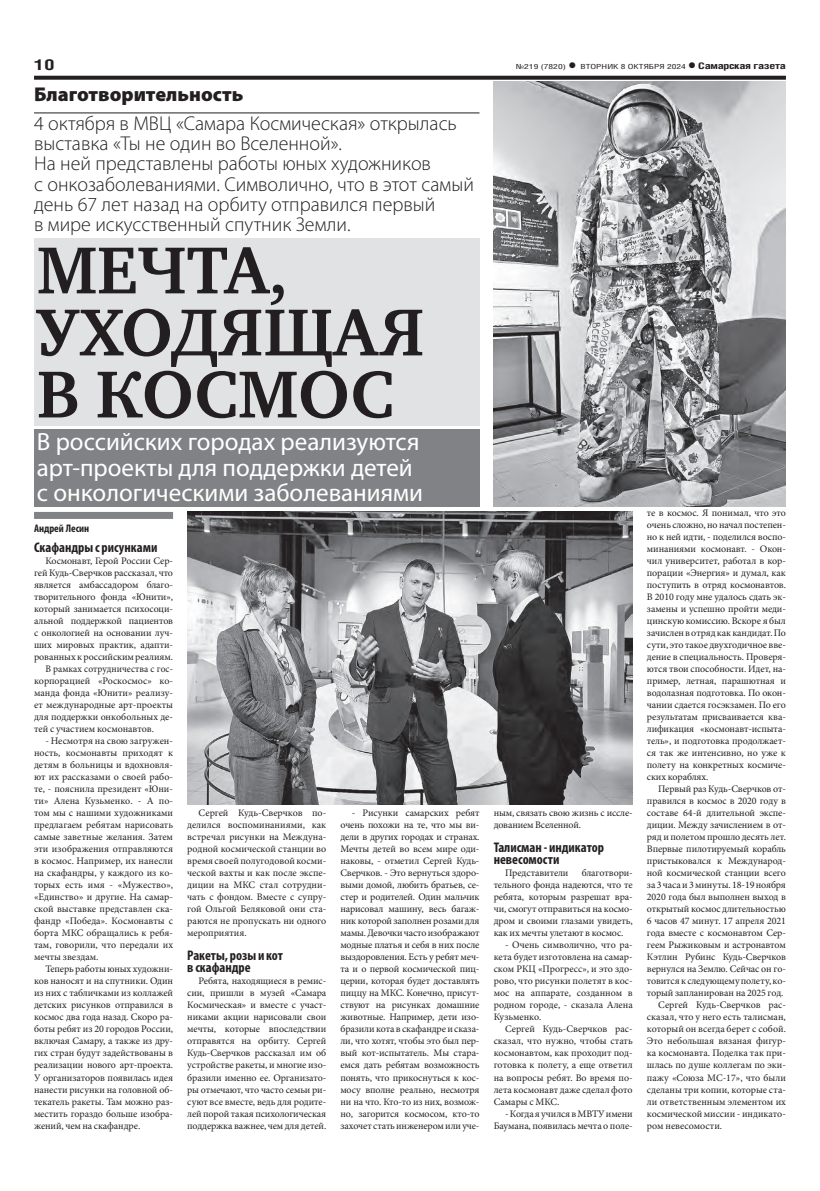
<style>
.page{position:relative;width:820px;height:1191px;background:#fff}
.page>*{position:absolute;margin:0;border:0;box-sizing:border-box;transform-origin:0 0}
.ЗАГОЛОВОК{font:700 68px "Charter C";color:#231f20}
.ПОДЗАГОЛОВОК{font:25px/25px "Myriad Pro";color:#fff}
.ПОДЗАГОЛОВОК-2{font:300 20px/20px "Myriad Pro";color:#231f20}
.КОЛОНТИТУЛ{font:900 20px "Myriad Pro";color:#231f20}
.t1{font:700 15px "Helios Cond";color:#231f20;scale:1.4 1}
.ЗАГ_в_ТЕКСТЕ{font:700 condensed 14px/12px "Myriad Pro";color:#231f20}
.АВТОР_чб{font:700 condensed 11px "Myriad Pro";color:#231f20}
.ОСНОВНОЙ{font:10px/12px "Minion Pro";letter-spacing:-.005em;color:#231f20;text-align:justify}
.ОСНОВНОЙ-2{font:10px/12px "Minion Pro";letter-spacing:-.005em;color:#231f20;text-align:justify;scale:.95 1}
.t2{font:700 9px "Helios Cond";letter-spacing:-.02em;color:#231f20;scale:1.4 1}
.t3{font:7px "Helios Cond";color:#231f20;scale:1.4 1}
.s1{font-weight:700;font-size:16px}
.s2{font-size:16px}
</style>
<div class="page">
<svg style="left:34px;top:76px;width:751px;height:4px;fill:#231f20"></svg>
<div style="left:34px;top:512px;width:139px;height:7px;background:#808285"></div>
<hr style="left:34px;top:112px;width:445px;height:1px;background:#231f20">
<div style="left:34px;top:238px;width:445px;height:188px;background:#e1e2e4"></div>
<div style="left:34px;top:429px;width:445px;height:78px;background:#808285"></div>
<img style="left:187px;top:512px;width:445px;height:292px">
<img style="left:493px;top:82px;width:292px;height:425px">
<p class="t1" style="left:34px;top:55px;width:16px">10</p>
<p class="t3" style="left:515px;top:63px;width:123px">№219 (7820) <span class="s1">•</span> ВТОРНИК 8 ОКТЯБРЯ 2024</p>
<p class="t2" style="left:687px;top:61px;width:72px"><span class="s2">•</span> Самарская газета</p>
<p class="КОЛОНТИТУЛ" style="left:34px;top:83px;width:211px">Благотворительность</p>
<p class="ПОДЗАГОЛОВОК-2" style="left:34px;top:114px;width:441px">4 октября в МВЦ «Самара Космическая» открылась выставка «Ты не один во Вселенной».<br>На ней представлены работы юных художников<br>с онкозаболеваниями. Символично, что в этот самый день 67 лет назад на орбиту отправился первый<br>в мире искусственный спутник Земли.</p>
<p class="ЗАГОЛОВОК" style="left:37px;top:233px;width:253px">МЕЧТА,</p>
<p class="ЗАГОЛОВОК" style="left:37px;top:295px;width:389px">УХОДЯЩАЯ</p>
<p class="ЗАГОЛОВОК" style="left:37px;top:357px;width:358px">В КОСМОС</p>
<p class="ПОДЗАГОЛОВОК" style="left:37px;top:429px;width:387px">В российских городах реализуются арт-проекты для поддержки детей с онкологическими заболеваниями</p>
<p class="АВТОР_чб" style="left:34px;top:522px;width:57px">Андрей Лесин</p>
<p class="ЗАГ_в_ТЕКСТЕ" style="left:34px;top:541px;width:125px">Скафандры с рисунками</p>
<p class="ОСНОВНОЙ" style="left:34px;top:555px;width:140px;text-indent:11px">Космонавт, Герой России Сер&shy;гей Кудь-Сверчков рассказал, что является амбассадором благо&shy;творительного фонда «Юнити», который занимается психосоци&shy;альной поддержкой пациентов с онкологией на основании луч&shy;ших мировых практик, адапти&shy;рованных к российским реалиям.</p>
<p class="ОСНОВНОЙ-2" style="left:34px;top:663px;width:148px;text-indent:11px">В рамках сотрудничества с гос&shy;корпорацией «Роскосмос» ко&shy;манда фонда «Юнити» реализу&shy;ет международные арт-проекты для поддержки онкобольных де&shy;тей с участием космонавтов.</p>
<p class="ОСНОВНОЙ" style="left:34px;top:735px;width:140px;text-indent:11px">- Несмотря на свою загружен&shy;ность, космонавты приходят к детям в больницы и вдохновля&shy;ют их рассказами о своей рабо&shy;те, - пояснила президент «Юни&shy;ти» Алена Кузьменко. - А по&shy;том мы с нашими художниками предлагаем ребятам нарисовать самые заветные желания. Затем эти изображения отправляются в космос. Например, их нанесли на скафандры, у каждого из ко&shy;торых есть имя - «Мужество», «Единство» и другие. На самар&shy;ской выставке представлен ска&shy;фандр «Победа». Космонавты с борта МКС обращались к ребя&shy;там, говорили, что передали их мечты звездам.</p>
<p class="ОСНОВНОЙ" style="left:34px;top:963px;width:140px;text-indent:11px">Теперь работы юных художни&shy;ков наносят и на спутники. Один из них с табличками из коллажей детских рисунков отправился в космос два года назад. Скоро ра&shy;боты ребят из 20 городов России, включая Самару, а также из дру&shy;гих стран будут задействованы в реализации нового арт-проекта.<br>У организаторов появилась идея нанести рисунки на головной об&shy;текатель ракеты. Там можно раз&shy;местить гораздо больше изобра&shy;жений, чем на скафандре.</p>
<p class="ОСНОВНОЙ" style="left:187px;top:807px;width:140px;text-indent:11px">Сергей Кудь-Сверчков по&shy;делился воспоминаниями, как встречал рисунки на Междуна&shy;родной космической станции во время своей полугодовой косми&shy;ческой вахты и как после экспе&shy;диции на МКС стал сотрудни&shy;чать с фондом. Вместе с супру&shy;гой Ольгой Беляковой они ста&shy;раются не пропускать ни одного мероприятия.</p>
<p class="ЗАГ_в_ТЕКСТЕ" style="left:187px;top:949px;width:97px">Ракеты, розы и кот в скафандре</p>
<p class="ОСНОВНОЙ" style="left:187px;top:975px;width:140px;text-indent:11px">Ребята, находящиеся в ремис&shy;сии, пришли в музей «Самара Космическая» и вместе с участ&shy;никами акции нарисовали свои мечты, которые впоследствии отправятся на орбиту. Сергей Кудь-Сверчков рассказал им об устройстве ракеты, и многие изо&shy;бразили именно ее. Организато&shy;ры отмечают, что часто семьи ри&shy;суют все вместе, ведь для родите&shy;лей порой такая психологическая поддержка важнее, чем для детей.</p>
<p class="ОСНОВНОЙ" style="left:340px;top:807px;width:140px;text-indent:11px">- Рисунки самарских ребят очень похожи на те, что мы ви&shy;дели в других городах и странах.<br>Мечты детей во всем мире оди&shy;наковы, - отметил Сергей Кудь-Сверчков. - Это вернуться здоро&shy;выми домой, любить братьев, се&shy;стер и родителей. Один мальчик нарисовал машину, весь багаж&shy;ник которой заполнен розами для мамы. Девочки часто изображают модные платья и себя в них после выздоровления. Есть у ребят меч&shy;та и о первой космической пиц&shy;церии, которая будет доставлять пиццу на МКС. Конечно, присут&shy;ствуют на рисунках домашние животные. Например, дети изо&shy;бразили кота в скафандре и сказа&shy;ли, что хотят, чтобы это был пер&shy;вый кот-испытатель. Мы стара&shy;емся дать ребятам возможность понять, что прикоснуться к кос&shy;мосу вполне реально, несмотря ни на что. Кто-то из них, возмож&shy;но, загорится космосом, кто-то захочет стать инженером или уче-</p>
<p class="ОСНОВНОЙ" style="left:493px;top:807px;width:140px">ным, связать свою жизнь с иссле&shy;дованием Вселенной.</p>
<p class="ЗАГ_в_ТЕКСТЕ" style="left:493px;top:841px;width:112px">Талисман - индикатор невесомости</p>
<p class="ОСНОВНОЙ" style="left:505px;top:867px;width:65px">Представители</p>
<p class="ОСНОВНОЙ" style="left:493px;top:867px;width:140px;text-indent:88px">благотвори&shy;тельного фонда надеются, что те ребята, которым разрешат вра&shy;чи, смогут отправиться на космо&shy;дром и своими глазами увидеть, как их мечты улетают в космос.</p>
<p class="ОСНОВНОЙ" style="left:493px;top:939px;width:140px;text-indent:11px">- Очень символично, что ра&shy;кета будет изготовлена на самар&shy;ском РКЦ «Прогресс», и это здо&shy;рово, что рисунки полетят в кос&shy;мос на аппарате, созданном в родном городе, - сказала Алена Кузьменко.</p>
<p class="ОСНОВНОЙ" style="left:493px;top:1023px;width:140px;text-indent:11px">Сергей Кудь-Сверчков рас&shy;сказал, что нужно, чтобы стать космонавтом, как проходит под&shy;готовка к полету, а еще ответил на вопросы ребят. Во время по&shy;лета космонавт даже сделал фото Самары с МКС.</p>
<p class="ОСНОВНОЙ" style="left:493px;top:1107px;width:140px;text-align:right">- Когда я учился в МВТУ имени<br>Баумана, появилась мечта о поле-</p>
<p class="ОСНОВНОЙ" style="left:646px;top:507px;width:140px">те в космос. Я понимал, что это очень сложно, но начал постепен&shy;но к ней идти, - поделился воспо&shy;минаниями космонавт. - Окон&shy;чил университет, работал в кор&shy;порации «Энергия» и думал, как поступить в отряд космонавтов.<br>В 2010 году мне удалось сдать эк&shy;замены и успешно пройти меди&shy;цинскую комиссию. Вскоре я был зачислен в отряд как кандидат. По сути, это такое двухгодичное вве&shy;дение в специальность. Проверя&shy;ются твои способности. Идет, на&shy;пример, летная, парашютная и водолазная подготовка. По окон&shy;чании сдается госэкзамен. По его результатам присваивается ква&shy;лификация «космонавт-испыта&shy;тель», и подготовка продолжает&shy;ся так же интенсивно, но уже к полету на конкретных космиче&shy;ских кораблях.</p>
<p class="ОСНОВНОЙ" style="left:646px;top:783px;width:140px;text-indent:11px">Первый раз Кудь-Сверчков от&shy;правился в космос в 2020 году в составе 64-й длительной экспе&shy;диции. Между зачислением в от&shy;ряд и полетом прошло десять лет.<br>Впервые пилотируемый корабль пристыковался к Международ&shy;ной космической станции всего за 3 часа и 3 минуты. 18-19 ноября 2020 года был выполнен выход в открытый космос длительностью 6 часов 47 минут. 17 апреля 2021 года вместе с космонавтом Сер&shy;геем Рыжиковым и астронавтом Кэтлин Рубинс Кудь-Сверчков вернулся на Землю. Сейчас он го&shy;товится к следующему полету, ко&shy;торый запланирован на 2025 год.</p>
<p class="ОСНОВНОЙ" style="left:646px;top:999px;width:140px;text-indent:11px">Сергей Кудь-Сверчков рас&shy;сказал, что у него есть талисман, который он всегда берет с собой.<br>Это небольшая вязаная фигур&shy;ка космонавта. Поделка так при&shy;шлась по душе коллегам по эки&shy;пажу «Союза МС-17», что были сделаны три копии, которые ста&shy;ли ответственным элементом их космической миссии - индикато&shy;ром невесомости.</p>
</div>
